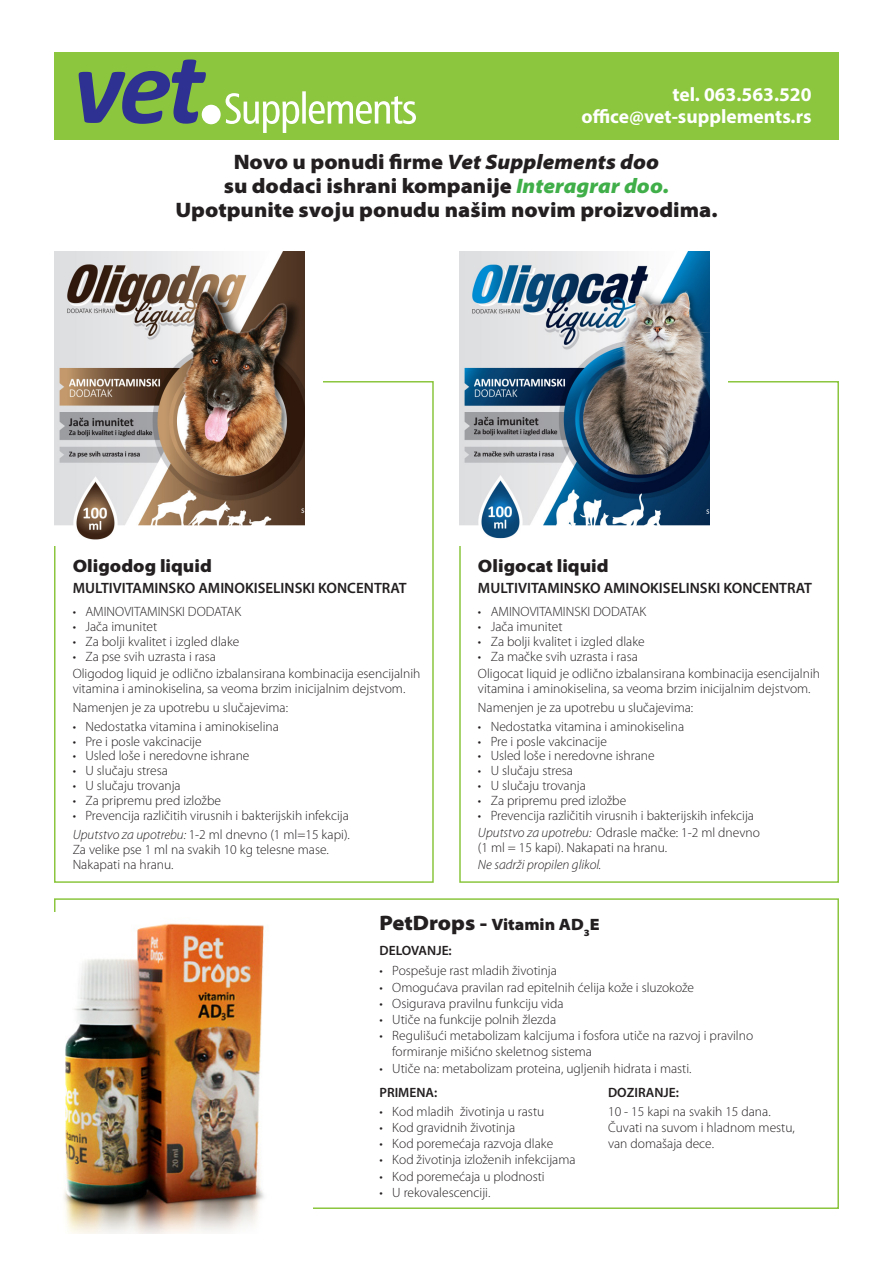
<style>
.page{position:relative;width:893px;height:1263px;background:#fff}
.page>*{position:absolute;margin:0;border:0;box-sizing:border-box;transform-origin:0 0}
.t1{font:900 semi-expanded 21px/24px "Myriad Pro";color:#231f20;text-align:center}
.t2{font:700 19.5px/22.5px "Myriad Pro";color:#fff;text-align:right}
.Default{font:900 semi-expanded 18px "Myriad Pro";color:#231f20}
.Default-2{font:900 semi-expanded 16.5px "Myriad Pro";color:#231f20}
.Default-3{font:600 15px "Myriad Pro";color:#231f20}
.Default-4{font:300 13.5px/14.9px "Myriad Pro";color:#231f20}
.t3{font:600 13.5px "Myriad Pro";color:#231f20}
.Default-5{font:italic 300 13.5px "Myriad Pro";color:#231f20}
.s1{font-style:italic}
.s2{font-style:italic;color:#40ae49}
.s3{font-size:21px}
</style>
<div class="page">
<div style="left:54px;top:381px;width:380px;height:502px;border:2px solid #8bc63e"></div>
<div style="left:459px;top:381px;width:380px;height:502px;border:2px solid #8bc63e"></div>
<div style="left:38px;top:371px;width:285px;height:169px;background:#fff"></div>
<div style="left:443px;top:371px;width:285px;height:169px;background:#fff"></div>
<div style="left:54px;top:53px;width:785px;height:87px;background:#8bc63e"></div>
<div style="left:202px;top:105px;width:19px;height:19px;background:#fff;border-radius:50%"></div>
<svg style="left:79px;top:59px;width:127px;height:65px"></svg>
<svg style="left:226px;top:91px;width:190px;height:42px"></svg>
<img style="left:54px;top:252px;width:250px;height:293px">
<img style="left:459px;top:252px;width:250px;height:293px">
<img style="left:64px;top:923px;width:200px;height:311px">
<p class="t2" style="left:581px;top:82px;width:232px">tel. 063.563.520 office@vet-supplements.rs</p>
<p class="t1" style="left:175px;top:150px;width:544px">Novo u ponudi firme <span class="s1">Vet Supplements doo<br></span>su dodaci ishrani kompanije <span class="s2">Interagrar doo.<br></span>Upotpunite svoju ponudu našim novim proizvodima.</p>
<p class="Default" style="left:73px;top:556px;width:141px">Oligodog liquid</p>
<p class="Default-3" style="left:73px;top:578px;width:335px">MULTIVITAMINSKO AMINOKISELINSKI KONCENTRAT</p>
<p class="Default-4" style="left:73px;top:604px;width:170px">• AMINOVITAMINSKI DODATAK</p>
<p class="Default-4" style="left:73px;top:619px;width:86px">• Jаča imunitet</p>
<p class="Default-4" style="left:73px;top:634px;width:168px">• Za bolji kvalitet i izgled dlake</p>
<p class="Default-4" style="left:73px;top:649px;width:145px">• Za pse svih uzrasta i rasa</p>
<p class="Default-4" style="left:73px;top:666px;width:349px">Oligodog liquid je odlično izbalansirana kombinacija esencijalnih vitamina i aminokiselina, sa veoma brzim inicijalnim dejstvom.</p>
<p class="Default-4" style="left:73px;top:700px;width:217px">Namenjen je za upotrebu u slučajevima:</p>
<p class="Default-4" style="left:73px;top:719px;width:208px">• Nedostatka vitamina i aminokiselina</p>
<p class="Default-4" style="left:73px;top:734px;width:130px">• Pre i posle vakcinacije</p>
<p class="Default-4" style="left:73px;top:749px;width:178px">• Usled loše i neredovne ishrane</p>
<p class="Default-4" style="left:73px;top:764px;width:97px">• U slučaju stresa</p>
<p class="Default-4" style="left:73px;top:778px;width:109px">• U slučaju trovanja</p>
<p class="Default-4" style="left:73px;top:793px;width:150px">• Za pripremu pred izložbe</p>
<p class="Default-4" style="left:73px;top:808px;width:278px">• Prevencija različitih virusnih i bakterijskih infekcija</p>
<p class="Default-4" style="left:73px;top:827px;width:279px"><span class="s1">Uputstvo za upotrebu:</span> 1-2 ml dnevno (1 ml=15 kapi).<br>Za velike pse 1 ml na svakih 10 kg telesne mase.<br>Nakapati na hranu.</p>
<p class="Default" style="left:478px;top:556px;width:132px">Oligocat liquid</p>
<p class="Default-3" style="left:478px;top:578px;width:335px">MULTIVITAMINSKO AMINOKISELINSKI KONCENTRAT</p>
<p class="Default-4" style="left:478px;top:604px;width:170px">• AMINOVITAMINSKI DODATAK</p>
<p class="Default-4" style="left:478px;top:619px;width:86px">• Jаča imunitet</p>
<p class="Default-4" style="left:478px;top:634px;width:168px">• Za bolji kvalitet i izgled dlake</p>
<p class="Default-4" style="left:478px;top:649px;width:161px">• Za mačke svih uzrasta i rasa</p>
<p class="Default-4" style="left:478px;top:666px;width:344px">Oligocat liquid je odlično izbalansirana kombinacija esencijalnih vitamina i aminokiselina, sa veoma brzim inicijalnim dejstvom.</p>
<p class="Default-4" style="left:478px;top:700px;width:217px">Namenjen je za upotrebu u slučajevima:</p>
<p class="Default-4" style="left:478px;top:719px;width:208px">• Nedostatka vitamina i aminokiselina</p>
<p class="Default-4" style="left:478px;top:734px;width:130px">• Pre i posle vakcinacije</p>
<p class="Default-4" style="left:478px;top:749px;width:178px">• Usled loše i neredovne ishrane</p>
<p class="Default-4" style="left:478px;top:764px;width:97px">• U slučaju stresa</p>
<p class="Default-4" style="left:478px;top:778px;width:109px">• U slučaju trovanja</p>
<p class="Default-4" style="left:478px;top:793px;width:150px">• Za pripremu pred izložbe</p>
<p class="Default-4" style="left:478px;top:808px;width:278px">• Prevencija različitih virusnih i bakterijskih infekcija</p>
<p class="Default-4" style="left:478px;top:825px;width:284px"><span class="s1">Uputstvo za upotrebu:</span> Odrasle mačke: 1-2 ml dnevno (1 ml = 15 kapi). Nakapati na hranu.</p>
<p class="Default-5" style="left:478px;top:857px;width:125px">Ne sadrži propilen glikol.</p>
<p class="Default-2" style="left:379px;top:915px;width:222px"><span class="s3">PetDrops -</span> Vitamin AD<sub>3</sub>E</p>
<p class="t3" style="left:379px;top:942px;width:74px">DELOVANJE:</p>
<p class="Default-4" style="left:379px;top:964px;width:179px">• Pospešuje rast mladih životinja</p>
<p class="Default-4" style="left:379px;top:980px;width:316px">• Omogućava pravilan rad epitelnih ćelija kože i sluzokože</p>
<p class="Default-4" style="left:379px;top:996px;width:186px">• Osigurava pravilnu funkciju vida</p>
<p class="Default-4" style="left:379px;top:1012px;width:178px">• Utiče na funkcije polnih žlezda</p>
<p class="Default-4" style="left:392px;top:1028px;width:362px;line-height:16.2px;text-indent:-13px">• Regulišući metabolizam kalcijuma i fosfora utiče na razvoj i pravilno formiranje mišićno skeletnog sistema</p>
<p class="Default-4" style="left:379px;top:1061px;width:314px">• Utiče na: metabolizam proteina, ugljenih hidrata i masti.</p>
<p class="t3" style="left:379px;top:1084px;width:59px">PRIMENA:</p>
<p class="Default-4" style="left:379px;top:1104px;width:166px">• Kod mladih životinja u rastu</p>
<p class="Default-4" style="left:379px;top:1120px;width:137px">• Kod gravidnih životinja</p>
<p class="Default-4" style="left:379px;top:1136px;width:175px">• Kod poremećaja razvoja dlake</p>
<p class="Default-4" style="left:379px;top:1152px;width:198px">• Kod životinja izloženih infekcijama</p>
<p class="Default-4" style="left:379px;top:1169px;width:167px">• Kod poremećaja u plodnosti</p>
<p class="Default-4" style="left:379px;top:1185px;width:112px">• U rekovalescenciji.</p>
<p class="t3" style="left:608px;top:1084px;width:72px">DOZIRANJE:</p>
<p class="Default-4" style="left:608px;top:1103px;width:188px;line-height:16.2px">10 - 15 kapi na svakih 15 dana.<br>Čuvati na suvom i hladnom mestu, van domašaja dece.</p>
</div>
